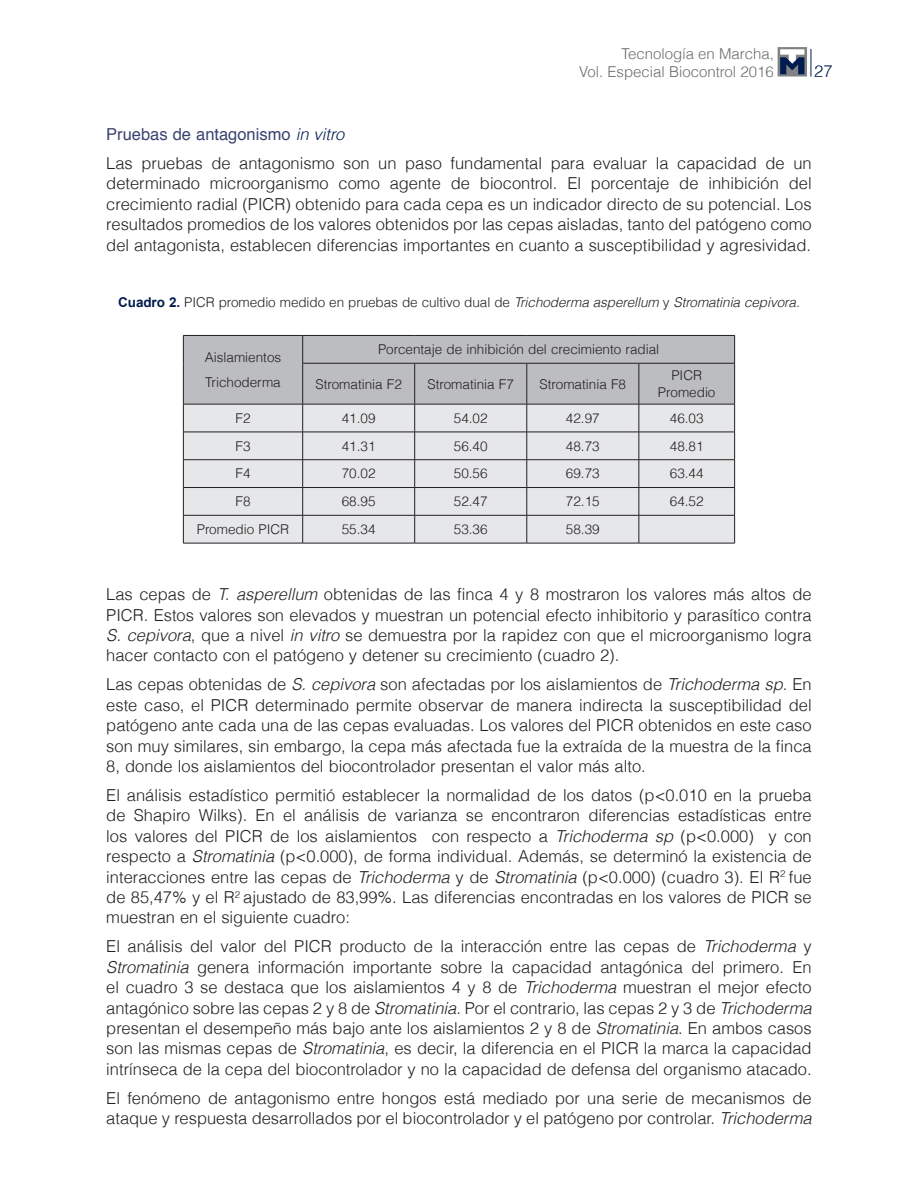
<style>
.page{position:relative;width:918px;height:1188px;background:#fff}
.page>*{position:absolute;margin:0;border:0;box-sizing:border-box;transform-origin:0 0}
._6texto{font:300 16.5px/20.4px "Helvetica";color:#231f20;text-align:justify}
._8subtitulo2{font:16.5px "Helvetica";color:#3a436f}
.t1{font:300 16.5px "Helvetica";color:#001c4e}
.t2{font:300 15px/18px "Helvetica";color:#6c6d70;text-align:right}
.textocuadros{font:300 13.5px/16.2px "Helvetica";color:#231f20;text-align:center}
._9tituloscuadros1{font:300 13.5px "Helvetica";letter-spacing:-.005em;color:#231f20}
.s1{font-weight:300;font-style:italic;color:#001c4e}
.s2{font-family:"Arial";font-weight:700;color:#001c4e}
.s3{font-style:italic}
</style>
<div class="page">
<svg style="left:811px;top:49px;width:1px;height:28px"></svg>
<svg style="left:778px;top:47px;width:29px;height:30px"></svg>
<svg style="left:780px;top:49px;width:24px;height:25px"></svg>
<svg style="left:183px;top:335px;width:552px;height:208px;background:#cfd0d2"></svg>
<hr style="left:183px;top:543px;width:120px;height:1px;background:#231f20">
<hr style="left:303px;top:543px;width:112px;height:1px;background:#231f20">
<hr style="left:415px;top:543px;width:112px;height:1px;background:#231f20">
<hr style="left:527px;top:543px;width:112px;height:1px;background:#231f20">
<hr style="left:639px;top:543px;width:96px;height:1px;background:#231f20">
<p class="t2" style="left:579px;top:44px;width:196px">Tecnología en Marcha,<br>Vol. Especial Biocontrol 2016</p>
<p class="t1" style="left:814px;top:60px;width:20px">27</p>
<p class="_8subtitulo2" style="left:106px;top:121px;width:240px">Pruebas de antagonismo <span class="s1">in vitro</span></p>
<p class="_6texto" style="left:106px;top:153px;width:707px">Las pruebas de antagonismo son un paso fundamental para evaluar la capacidad de un determinado microorganismo como agente de biocontrol. El porcentaje de inhibición del crecimiento radial (PICR) obtenido para cada cepa es un indicador directo de su potencial. Los resultados promedios de los valores obtenidos por las cepas aisladas, tanto del patógeno como del antagonista, establecen diferencias importantes en cuanto a susceptibilidad y agresividad.</p>
<p class="_9tituloscuadros1" style="left:118px;top:294px;width:683px"><span class="s2">Cuadro 2.</span> PICR promedio medido en pruebas de cultivo dual de <span class="s3">Trichoderma asperellum</span> y <span class="s3">Stromatinia cepivora.</span></p>
<p class="textocuadros" style="left:205px;top:349px;width:78px">Aislamientos</p>
<p class="textocuadros" style="left:205px;top:374px;width:77px">Trichoderma</p>
<p class="textocuadros" style="left:378px;top:341px;width:283px">Porcentaje de inhibición del crecimiento radial</p>
<p class="textocuadros" style="left:315px;top:376px;width:88px">Stromatinia F2</p>
<p class="textocuadros" style="left:428px;top:376px;width:88px">Stromatinia F7</p>
<p class="textocuadros" style="left:540px;top:376px;width:88px">Stromatinia F8</p>
<p class="textocuadros" style="left:658px;top:367px;width:59px">PICR<br>Promedio</p>
<p class="textocuadros" style="left:236px;top:410px;width:17px">F2</p>
<p class="textocuadros" style="left:342px;top:410px;width:35px">41.09</p>
<p class="textocuadros" style="left:454px;top:410px;width:35px">54.02</p>
<p class="textocuadros" style="left:566px;top:410px;width:35px">42.97</p>
<p class="textocuadros" style="left:670px;top:410px;width:35px">46.03</p>
<p class="textocuadros" style="left:236px;top:438px;width:17px">F3</p>
<p class="textocuadros" style="left:342px;top:438px;width:35px">41.31</p>
<p class="textocuadros" style="left:454px;top:438px;width:35px">56.40</p>
<p class="textocuadros" style="left:566px;top:438px;width:35px">48.73</p>
<p class="textocuadros" style="left:670px;top:438px;width:35px">48.81</p>
<p class="textocuadros" style="left:236px;top:465px;width:17px">F4</p>
<p class="textocuadros" style="left:342px;top:465px;width:35px">70.02</p>
<p class="textocuadros" style="left:454px;top:465px;width:35px">50.56</p>
<p class="textocuadros" style="left:566px;top:465px;width:35px">69.73</p>
<p class="textocuadros" style="left:670px;top:465px;width:35px">63.44</p>
<p class="textocuadros" style="left:236px;top:493px;width:17px">F8</p>
<p class="textocuadros" style="left:342px;top:493px;width:35px">68.95</p>
<p class="textocuadros" style="left:454px;top:493px;width:35px">52.47</p>
<p class="textocuadros" style="left:566px;top:493px;width:35px">72.15</p>
<p class="textocuadros" style="left:670px;top:493px;width:35px">64.52</p>
<p class="textocuadros" style="left:197px;top:521px;width:94px">Promedio PICR</p>
<p class="textocuadros" style="left:342px;top:521px;width:35px">55.34</p>
<p class="textocuadros" style="left:454px;top:521px;width:35px">53.36</p>
<p class="textocuadros" style="left:566px;top:521px;width:35px">58.39</p>
<p class="_6texto" style="left:106px;top:584px;width:707px">Las cepas de <span class="s3">T. asperellum</span> obtenidas de las finca 4 y 8 mostraron los valores más altos de PICR. Estos valores son elevados y muestran un potencial efecto inhibitorio y parasítico contra <span class="s3">S. cepivora</span>, que a nivel <span class="s3">in vitro</span> se demuestra por la rapidez con que el microorganismo logra hacer contacto con el patógeno y detener su crecimiento (cuadro 2).</p>
<p class="_6texto" style="left:106px;top:674px;width:707px">Las cepas obtenidas de <span class="s3">S. cepivora</span> son afectadas por los aislamientos de <span class="s3">Trichoderma sp</span>. En este caso, el PICR determinado permite observar de manera indirecta la susceptibilidad del patógeno ante cada una de las cepas evaluadas. Los valores del PICR obtenidos en este caso son muy similares, sin embargo, la cepa más afectada fue la extraída de la muestra de la finca 8, donde los aislamientos del biocontrolador presentan el valor más alto.</p>
<p class="_6texto" style="left:106px;top:785px;width:707px">El análisis estadístico permitió establecer la normalidad de los datos (p&lt;0.010 en la prueba de Shapiro Wilks). En el análisis de varianza se encontraron diferencias estadísticas entre los valores del PICR de los aislamientos con respecto a <span class="s3">Trichoderma sp</span> (p&lt;0.000) y con respecto a <span class="s3">Stromatinia</span> (p&lt;0.000), de forma individual. Además, se determinó la existencia de interacciones entre las cepas de <span class="s3">Trichoderma</span> y de <span class="s3">Stromatinia</span> (p&lt;0.000) (cuadro 3). El R<sup>2</sup> fue de 85,47% y el R<sup>2</sup> ajustado de 83,99%. Las diferencias encontradas en los valores de PICR se muestran en el siguiente cuadro:</p>
<p class="_6texto" style="left:106px;top:936px;width:707px">El análisis del valor del PICR producto de la interacción entre las cepas de <span class="s3">Trichoderma</span> y <span class="s3">Stromatinia</span> genera información importante sobre la capacidad antagónica del primero. En el cuadro 3 se destaca que los aislamientos 4 y 8 de <span class="s3">Trichoderma</span> muestran el mejor efecto antagónico sobre las cepas 2 y 8 de <span class="s3">Stromatinia</span>. Por el contrario, las cepas 2 y 3 de <span class="s3">Trichoderma </span>presentan el desempeño más bajo ante los aislamientos 2 y 8 de <span class="s3">Stromatinia</span>. En ambos casos son las mismas cepas de <span class="s3">Stromatinia</span>, es decir, la diferencia en el PICR la marca la capacidad intrínseca de la cepa del biocontrolador y no la capacidad de defensa del organismo atacado.</p>
<p class="_6texto" style="left:106px;top:1088px;width:707px">El fenómeno de antagonismo entre hongos está mediado por una serie de mecanismos de ataque y respuesta desarrollados por el biocontrolador y el patógeno por controlar. <span class="s3">Trichoderma</span></p>
</div>
